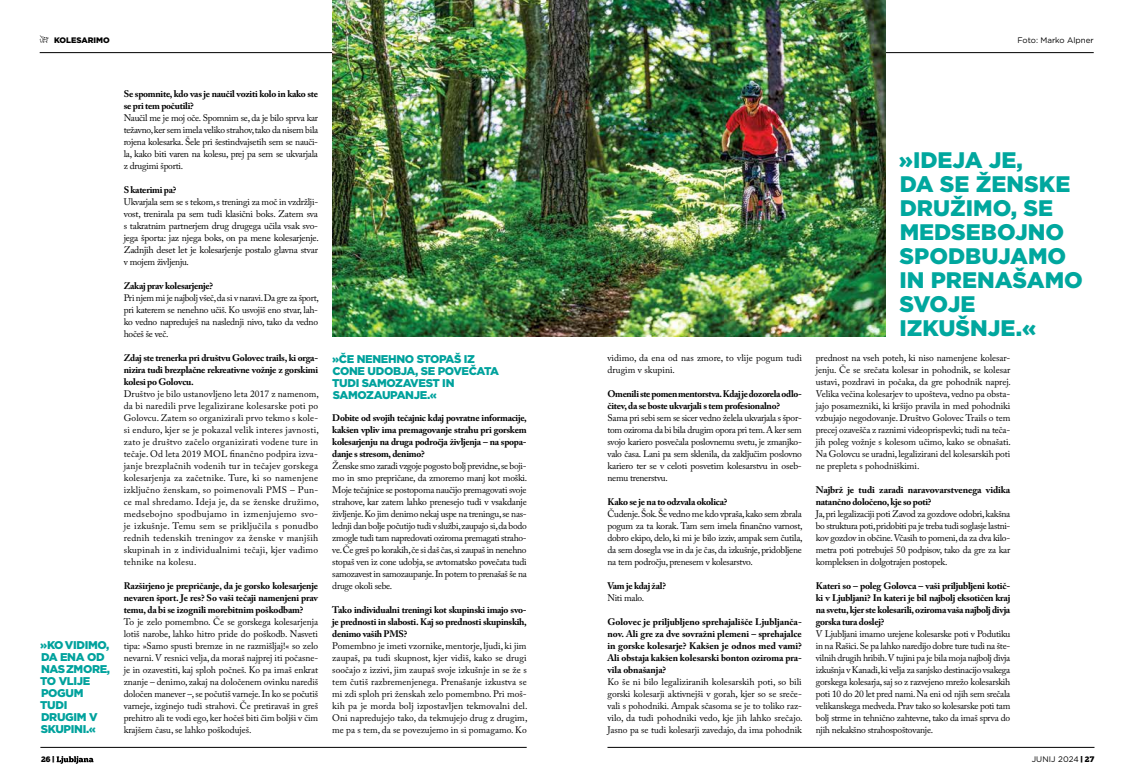
<style>
.page{position:relative;width:1134px;height:780px;background:#fff}
.page>*{position:absolute;margin:0;border:0;box-sizing:border-box;transform-origin:0 0}
.t1{font:900 22.5px/24px "Gotham";color:#00a79e}
.t2{font:900 11.2px/12px "Gotham";letter-spacing:-.03em;color:#00a29d}
.t3{font:9.5px/12px "Adobe Caslon Pro";letter-spacing:-.025em;color:#000;text-align:justify}
.t4{font:700 9.5px/12px "Adobe Caslon Pro";letter-spacing:-.03em;color:#000;text-align:justify}
.t5{font:700 9.5px/12px "Adobe Caslon Pro";letter-spacing:-.01em;color:#000}
.t6{font:9.5px/12px "Adobe Caslon Pro";letter-spacing:.005em;color:#000}
.t7{font:8px "Gotham";color:#000}
.t8{font:900 8px "Gotham";color:#000}
.t9{font:8px "Chunk Five Ex";color:#000}
.s1{font-family:"Chunk Five Ex"}
</style>
<div class="page">
<hr style="left:40px;top:52px;width:487px;height:1px;background:#000">
<hr style="left:607px;top:52px;width:487px;height:1px;background:#000">
<hr style="left:40px;top:747px;width:487px;height:1px;background:#000">
<hr style="left:607px;top:747px;width:487px;height:1px;background:#000">
<svg style="left:57px;top:756px;width:36px;height:7px"></svg>
<svg style="left:40px;top:35px;width:9px;height:8px"></svg>
<img style="left:332px;top:0;width:553px;height:337px">
<p class="t8" style="left:54px;top:35px;width:57px">KOLESARIMO</p>
<p class="t2" style="left:40px;top:639px;width:71px">»KO VIDIMO,<br>DA ENA OD<br>NAS ZMORE,<br>TO VLIJE<br>POGUM<br>TUDI<br>DRUGIM V<br>SKUPINI.«</p>
<p class="t4" style="left:124px;top:87px;width:196px">Se spomnite, kdo vas je naučil voziti kolo in kako ste se pri tem počutili?</p>
<p class="t3" style="left:124px;top:111px;width:196px">Naučil me je moj oče. Spomnim se, da je bilo sprva kar težavno, ker sem imela veliko strahov, tako da nisem bila rojena kolesarka. Šele pri šestindvajsetih sem se nauči&shy;la, kako biti varen na kolesu, prej pa sem se ukvarjala z drugimi športi.</p>
<p class="t4" style="left:124px;top:183px;width:54px">S katerimi pa?</p>
<p class="t3" style="left:124px;top:195px;width:197px">Ukvarjala sem se s tekom, s treningi za moč in vzdržlji&shy;vost, trenirala pa sem tudi klasični boks. Zatem sva s takratnim partnerjem drug drugega učila vsak svo&shy;jega športa: jaz njega boks, on pa mene kolesarjenje.<br>Zadnjih deset let je kolesarjenje postalo glavna stvar v mojem življenju.</p>
<p class="t4" style="left:124px;top:279px;width:91px">Zakaj prav kolesarjenje?</p>
<p class="t3" style="left:124px;top:291px;width:197px">Pri njem mi je najbolj všeč, da si v naravi. Da gre za šport, pri katerem se nenehno učiš. Ko usvojiš eno stvar, lah&shy;ko vedno napreduješ na naslednji nivo, tako da vedno hočeš še več.</p>
<p class="t4" style="left:124px;top:351px;width:196px">Zdaj ste trenerka pri društvu Golovec trails, ki orga&shy;nizira tudi brezplačne rekreativne vožnje z gorskimi kolesi po Golovcu.</p>
<p class="t3" style="left:124px;top:387px;width:197px">Društvo je bilo ustanovljeno leta 2017 z namenom, da bi naredili prve legalizirane kolesarske poti po Golovcu. Zatem so organizirali prvo tekmo s kole&shy;si enduro, kjer se je pokazal velik interes javnosti, zato je društvo začelo organizirati vodene ture in tečaje. Od leta 2019 MOL finančno podpira izva&shy;janje brezplačnih vodenih tur in tečajev gorskega kolesarjenja za začetnike. Ture, ki so namenjene izključno ženskam, so poimenovali PMS – Pun&shy;ce mal shredamo. Ideja je, da se ženske družimo, medsebojno spodbujamo in izmenjujemo svo&shy;je izkušnje. Temu sem se priključila s ponudbo rednih tedenskih treningov za ženske v manjših skupinah in z individualnimi tečaji, kjer vadimo tehnike na kolesu.</p>
<p class="t4" style="left:124px;top:579px;width:196px">Razširjeno je prepričanje, da je gorsko kolesarjenje nevaren šport. Je res? So vaši tečaji namenjeni prav temu, da bi se izognili morebitnim poškodbam?</p>
<p class="t3" style="left:124px;top:615px;width:196px">To je zelo pomembno. Če se gorskega kolesarjenja lotiš narobe, lahko hitro pride do poškodb. Nasveti tipa: »Samo spusti bremze in ne razmišljaj!« so zelo nevarni. V resnici velja, da moraš najprej iti počasne&shy;je in ozavestiti, kaj sploh počneš. Ko pa imaš enkrat znanje – denimo, zakaj na določenem ovinku narediš določen manever –, se počutiš varneje. In ko se počutiš varneje, izginejo tudi strahovi. Če pretiravaš in greš prehitro ali te vodi ego, ker hočeš biti čim boljši v čim krajšem času, se lahko poškoduješ.</p>
<p class="t2" style="left:332px;top:352px;width:169px">»ČE NENEHNO STOPAŠ IZ<br>CONE UDOBJA, SE POVEČATA<br>TUDI SAMOZAVEST IN<br>SAMOZAUPANJE.«</p>
<p class="t4" style="left:332px;top:411px;width:196px">Dobite od svojih tečajnic kdaj povratne informacije, kakšen vpliv ima premagovanje strahu pri gorskem kolesarjenju na druga področja življenja – na spopa&shy;danje s stresom, denimo?</p>
<p class="t3" style="left:332px;top:459px;width:196px">Ženske smo zaradi vzgoje pogosto bolj previdne, se boji&shy;mo in smo prepričane, da zmoremo manj kot moški.<br>Moje tečajnice se postopoma naučijo premagovati svoje strahove, kar zatem lahko prenesejo tudi v vsakdanje življenje. Ko jim denimo nekaj uspe na treningu, se nas&shy;lednji dan bolje počutijo tudi v službi, zaupajo si, da bodo zmogle tudi tam napredovati oziroma premagati straho&shy;ve. Če greš po korakih, če si daš čas, si zaupaš in nenehno stopaš ven iz cone udobja, se avtomatsko povečata tudi samozavest in samozaupanje. In potem to prenašaš še na druge okoli sebe.</p>
<p class="t4" style="left:332px;top:603px;width:196px">Tako individualni treningi kot skupinski imajo svo&shy;je prednosti in slabosti. Kaj so prednosti skupinskih, denimo vaših PMS?</p>
<p class="t3" style="left:332px;top:639px;width:197px">Pomembno je imeti vzornike, mentorje, ljudi, ki jim zaupaš, pa tudi skupnost, kjer vidiš, kako se drugi soočajo z izzivi, jim zaupaš svoje izkušnje in se že s tem čutiš razbremenjenega. Prenašanje izkustva se mi zdi sploh pri ženskah zelo pomembno. Pri moš&shy;kih pa je morda bolj izpostavljen tekmovalni del.<br>Oni napredujejo tako, da tekmujejo drug z drugim, me pa s tem, da se povezujemo in si pomagamo. Ko</p>
<p class="t7" style="left:1017px;top:35px;width:78px">Foto: Marko Alpner</p>
<p class="t6" style="left:607px;top:351px;width:196px">vidimo, da ena od nas zmore, to vlije pogum tudi drugim v skupini.</p>
<p class="t4" style="left:607px;top:387px;width:196px">Omenili ste pomen mentorstva. Kdaj je dozorela odlo&shy;čitev, da se boste ukvarjali s tem profesionalno?</p>
<p class="t3" style="left:607px;top:411px;width:196px">Sama pri sebi sem se sicer vedno želela ukvarjala s špor&shy;tom oziroma da bi bila drugim opora pri tem. A ker sem svojo kariero posvečala poslovnemu svetu, je zmanjko&shy;valo časa. Lani pa sem sklenila, da zaključim poslovno kariero ter se v celoti posvetim kolesarstvu in oseb&shy;nemu trenerstvu.</p>
<p class="t4" style="left:607px;top:495px;width:122px">Kako se je na to odzvala okolica?</p>
<p class="t3" style="left:607px;top:507px;width:197px">Čudenje. Šok. Še vedno me kdo vpraša, kako sem zbrala pogum za ta korak. Tam sem imela finančno varnost, dobro ekipo, delo, ki mi je bilo izziv, ampak sem čutila, da sem dosegla vse in da je čas, da izkušnje, pridobljene na tem področju, prenesem v kolesarstvo.</p>
<p class="t4" style="left:607px;top:579px;width:60px">Vam je kdaj žal?</p>
<p class="t3" style="left:607px;top:591px;width:38px">Niti malo.</p>
<p class="t4" style="left:607px;top:615px;width:196px">Golovec je priljubljeno sprehajališče Ljubljanča&shy;nov. Ali gre za dve sovražni plemeni – sprehajalce in gorske kolesarje? Kakšen je odnos med vami?<br>Ali obstaja kakšen kolesarski bonton oziroma pra&shy;vila obnašanja?</p>
<p class="t3" style="left:607px;top:675px;width:197px">Ko še ni bilo legaliziranih kolesarskih poti, so bili gorski kolesarji aktivnejši v gorah, kjer so se sreče&shy;vali s pohodniki. Ampak sčasoma se je to toliko raz&shy;vilo, da tudi pohodniki vedo, kje jih lahko srečajo.<br>Jasno pa se tudi kolesarji zavedajo, da ima pohodnik</p>
<h1 class="t1" style="left:899px;top:147px;width:186px">»IDEJA JE,<br>DA SE ŽENSKE<br>DRUŽIMO, SE<br>MEDSEBOJNO<br>SPODBUJAMO<br>IN PRENAŠAMO<br>SVOJE<br>IZKUŠNJE.«</h1>
<p class="t3" style="left:816px;top:351px;width:197px">prednost na vseh poteh, ki niso namenjene kolesar&shy;jenju. Če se srečata kolesar in pohodnik, se kolesar ustavi, pozdravi in počaka, da gre pohodnik naprej.<br>Velika večina kolesarjev to upošteva, vedno pa obsta&shy;jajo posamezniki, ki kršijo pravila in med pohodniki vzbujajo negodovanje. Društvo Golovec Trails o tem precej ozavešča z raznimi videoprispevki; tudi na teča&shy;jih poleg vožnje s kolesom učimo, kako se obnašati.<br>Na Golovcu se uradni, legalizirani del kolesarskih poti ne prepleta s pohodniškimi.</p>
<p class="t5" style="left:816px;top:483px;width:196px">Najbrž je tudi zaradi naravovarstvenega vidika natančno določeno, kje so poti?</p>
<p class="t3" style="left:816px;top:507px;width:196px">Ja, pri legalizaciji poti Zavod za gozdove odobri, kakšna bo struktura poti, pridobiti pa je treba tudi soglasje lastni&shy;kov gozdov in občine. Včasih to pomeni, da za dva kilo&shy;metra poti potrebuješ 50 podpisov, tako da gre za kar kompleksen in dolgotrajen postopek.</p>
<p class="t4" style="left:816px;top:579px;width:196px">Kateri so – poleg Golovca – vaši priljubljeni kotič&shy;ki v Ljubljani? In kateri je bil najbolj eksotičen kraj na svetu, kjer ste kolesarili, oziroma vaša najbolj divja gorska tura doslej?</p>
<p class="t3" style="left:816px;top:627px;width:196px">V Ljubljani imamo urejene kolesarske poti v Podutiku in na Rašici. Se pa lahko naredijo dobre ture tudi na šte&shy;vilnih drugih hribih. V tujini pa je bila moja najbolj divja izkušnja v Kanadi, ki velja za sanjsko destinacijo vsakega gorskega kolesarja, saj so z razvejeno mrežo kolesarskih poti 10 do 20 let pred nami. Na eni od njih sem srečala velikanskega medveda. Prav tako so kolesarske poti tam bolj strme in tehnično zahtevne, tako da imaš sprva do njih nekakšno strahospoštovanje.</p>
<p class="t9" style="left:41px;top:753px;width:15px">26 |</p>
<p class="t7" style="left:1032px;top:753px;width:64px">JUNIJ 2024 <span class="s1">| 27</span></p>
</div>
